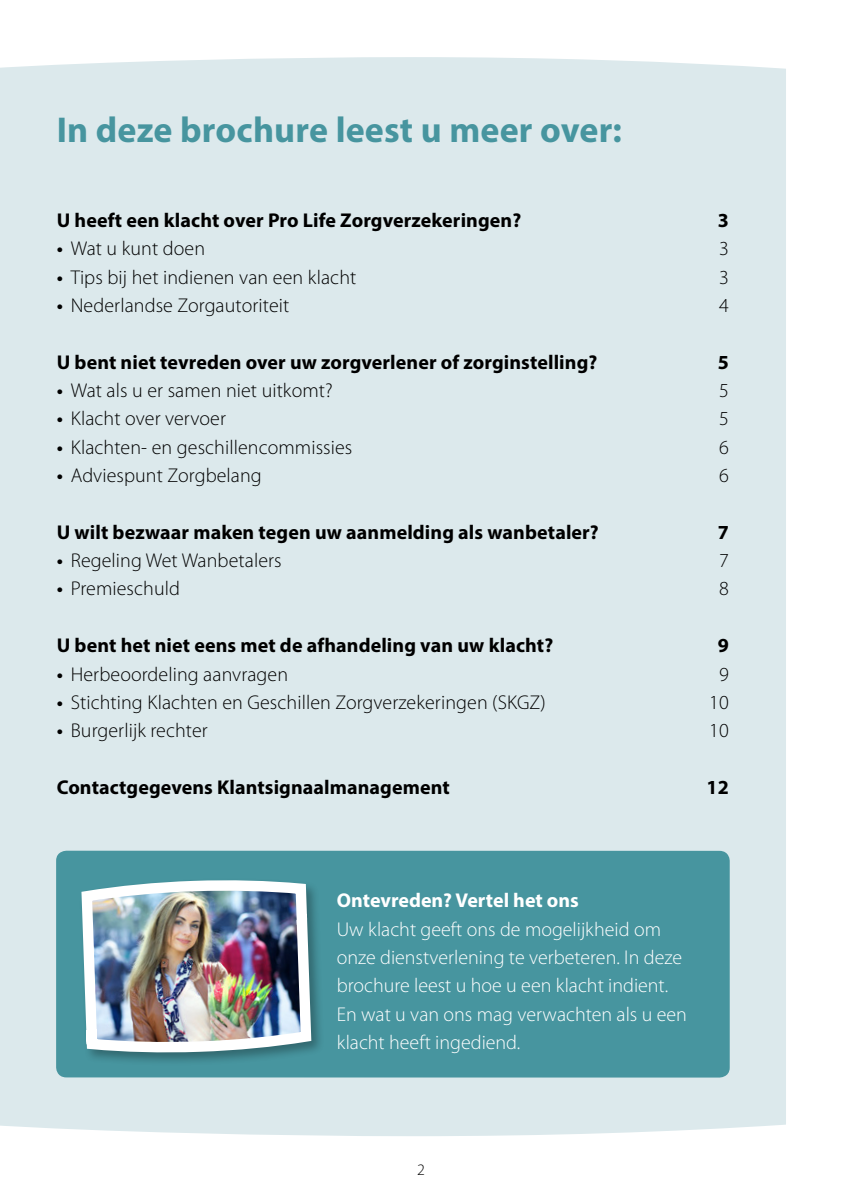
<style>
.page{position:relative;width:842px;height:1191px;background:#fff}
.page>*{position:absolute;margin:0;border:0;box-sizing:border-box;transform-origin:0 0}
.t1{font:700 36px "Myriad Pro";letter-spacing:.005em;color:#47959f}
.t2{font:300 20px "Myriad Pro";letter-spacing:.005em;color:#000}
.t3{font:700 20px "Myriad Pro";letter-spacing:.005em;color:#000}
.t4{font:300 20px/28.4px "Myriad Pro";color:#fff}
.t5{font:700 20px "Myriad Pro";color:#fff}
.t6{font:300 16px "Myriad Pro";color:#000}
.s1{font-weight:600}
</style>
<div class="page">
<div style="left:0;top:57px;width:786px;height:1079px;background:#dce9ec"></div>
<div style="left:56px;top:850px;width:674px;height:227px;background:#47959f"></div>
<div style="left:79px;top:877px;width:246px;height:189px;background:#46949e"></div>
<img style="left:76px;top:319px;width:242px;height:817px">
<h1 class="t1" style="left:57px;top:106px;width:567px">In deze brochure leest u meer over:</h1>
<p class="t3" style="left:57px;top:207px;width:466px">U heeft een klacht over Pro Life Zorgverzekeringen?</p>
<p class="t3" style="left:718px;top:207px;width:13px">3</p>
<p class="t2" style="left:57px;top:236px;width:150px"><span class="s1">•</span> Wat u kunt doen</p>
<p class="t2" style="left:719px;top:236px;width:11px">3</p>
<p class="t2" style="left:57px;top:265px;width:301px"><span class="s1">•</span> Tips bij het indienen van een klacht</p>
<p class="t2" style="left:719px;top:265px;width:11px">3</p>
<p class="t2" style="left:57px;top:293px;width:234px"><span class="s1">•</span> Nederlandse Zorgautoriteit</p>
<p class="t2" style="left:719px;top:293px;width:11px">4</p>
<p class="t3" style="left:57px;top:349px;width:542px">U bent niet tevreden over uw zorgverlener of zorginstelling?</p>
<p class="t3" style="left:718px;top:349px;width:13px">5</p>
<p class="t2" style="left:57px;top:378px;width:278px"><span class="s1">•</span> Wat als u er samen niet uitkomt?</p>
<p class="t2" style="left:719px;top:378px;width:11px">5</p>
<p class="t2" style="left:57px;top:406px;width:171px"><span class="s1">•</span> Klacht over vervoer</p>
<p class="t2" style="left:719px;top:406px;width:11px">5</p>
<p class="t2" style="left:57px;top:435px;width:297px"><span class="s1">•</span> Klachten- en geschillencommissies</p>
<p class="t2" style="left:719px;top:435px;width:11px">6</p>
<p class="t2" style="left:57px;top:463px;width:207px"><span class="s1">•</span> Adviespunt Zorgbelang</p>
<p class="t2" style="left:719px;top:463px;width:11px">6</p>
<p class="t3" style="left:57px;top:519px;width:544px">U wilt bezwaar maken tegen uw aanmelding als wanbetaler?</p>
<p class="t3" style="left:718px;top:519px;width:13px">7</p>
<p class="t2" style="left:57px;top:548px;width:226px"><span class="s1">•</span> Regeling Wet Wanbetalers</p>
<p class="t2" style="left:719px;top:548px;width:11px">7</p>
<p class="t2" style="left:57px;top:577px;width:125px"><span class="s1">•</span> Premieschuld</p>
<p class="t2" style="left:719px;top:577px;width:11px">8</p>
<p class="t3" style="left:57px;top:632px;width:498px">U bent het niet eens met de afhandeling van uw klacht?</p>
<p class="t3" style="left:718px;top:632px;width:13px">9</p>
<p class="t2" style="left:57px;top:662px;width:233px"><span class="s1">•</span> Herbeoordeling aanvragen</p>
<p class="t2" style="left:719px;top:662px;width:11px">9</p>
<p class="t2" style="left:57px;top:690px;width:491px"><span class="s1">•</span> Stichting Klachten en Geschillen Zorgverzekeringen (SKGZ)</p>
<p class="t2" style="left:709px;top:690px;width:21px">10</p>
<p class="t2" style="left:57px;top:718px;width:153px"><span class="s1">•</span> Burgerlijk rechter</p>
<p class="t2" style="left:709px;top:718px;width:21px">10</p>
<p class="t3" style="left:57px;top:774px;width:395px">Contactgegevens Klantsignaalmanagement</p>
<p class="t3" style="left:706px;top:774px;width:24px">12</p>
<p class="t5" style="left:337px;top:887px;width:244px">Ontevreden? Vertel het ons</p>
<p class="t4" style="left:337px;top:914px;width:352px">Uw klacht geeft ons de mogelijkheid om onze dienstverlening te verbeteren. In deze brochure leest u hoe u een klacht indient.<br>En wat u van ons mag verwachten als u een klacht heeft ingediend.</p>
<p class="t6" style="left:417px;top:1159px;width:9px">2</p>
</div>
